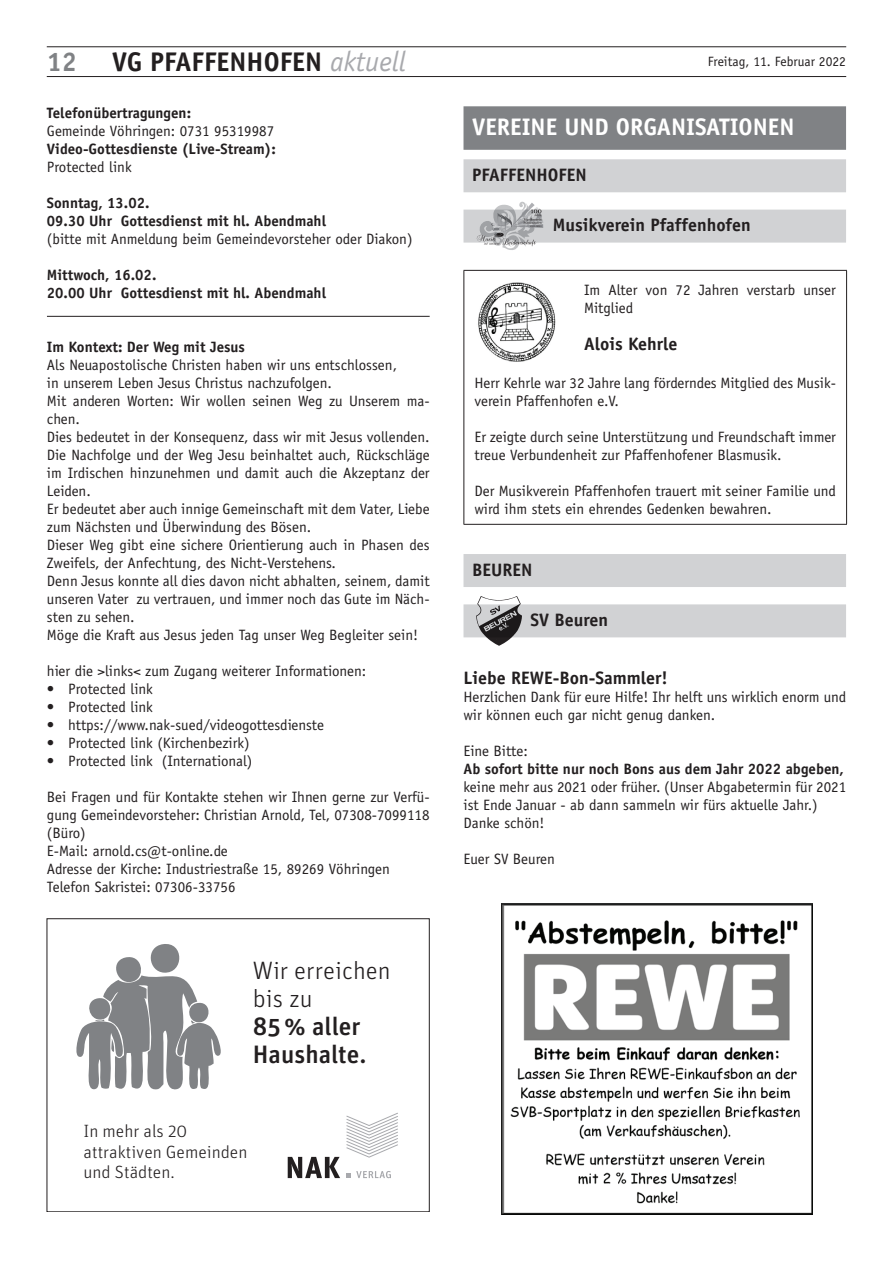
<style>
.page{position:relative;width:893px;height:1263px;background:#fff}
.page>*{position:absolute;margin:0;border:0;box-sizing:border-box;transform-origin:0 0}
.t1{font:700 27px "Officina Sans";color:#231f20}
.t2{font:700 27px "Officina Sans";color:#808285}
.t3{font:500 25.2px/28px "Unit Pro";color:#231f20}
.t4{font:300 25.2px/28px "Unit Pro";color:#231f20}
.t5{font:700 24px "Officina Sans";color:#fff}
.t6{font:700 18px "Officina Sans";color:#231f20}
.t7{font:300 17.7px/20.7px "Unit Pro";color:#231f20}
.t8{font:15px/18px "Officina Sans";color:#231f20}
.t9{font:700 15px/18px "Officina Sans";color:#231f20}
.t10{font:13.5px "Officina Sans";color:#231f20}
.s1{font-weight:400;font-style:italic;font-size:28.35px;color:#a8a9ad}
</style>
<div class="page">
<hr style="left:47px;top:76px;width:799px;height:1px;background:#231f20">
<hr style="left:47px;top:47px;width:799px;height:1px;background:#231f20">
<div style="left:463px;top:106px;width:383px;height:44px;background:#808285"></div>
<div style="left:463px;top:159px;width:383px;height:33px;background:#d1d2d4"></div>
<div style="left:463px;top:210px;width:383px;height:33px;background:#d1d2d4"></div>
<svg style="left:477px;top:202px;width:66px;height:48px"></svg>
<hr style="left:463px;top:270px;width:384px;height:1px;background:#231f20">
<hr style="left:463px;top:271px;width:1px;height:253px;background:#231f20">
<hr style="left:846px;top:271px;width:1px;height:253px;background:#231f20">
<hr style="left:463px;top:524px;width:384px;height:1px;background:#231f20">
<img style="left:478px;top:282px;width:78px;height:80px">
<div style="left:463px;top:554px;width:383px;height:33px;background:#d1d2d4"></div>
<div style="left:463px;top:604px;width:383px;height:33px;background:#d1d2d4"></div>
<img style="left:476px;top:596px;width:46px;height:49px">
<img style="left:502px;top:904px;width:310px;height:310px">
<hr style="left:47px;top:316px;width:383px;height:1px;background:#231f20">
<svg style="left:346px;top:1112px;width:52px;height:46px"></svg>
<svg style="left:288px;top:1157px;width:52px;height:21px"></svg>
<svg style="left:347px;top:1171px;width:44px;height:7px"></svg>
<svg style="left:76px;top:944px;width:145px;height:146px"></svg>
<h1 class="t2" style="left:47px;top:45px;width:32px">12</h1>
<h1 class="t1" style="left:112px;top:45px;width:295px">VG PFAFFENHOFEN <span class="s1">aktuell</span></h1>
<p class="t10" style="left:708px;top:53px;width:140px">Freitag, 11. Februar 2022</p>
<p class="t9" style="left:47px;top:104px;width:146px">Telefonübertragungen:</p>
<p class="t8" style="left:47px;top:122px;width:229px">Gemeinde Vöhringen: 0731 95319987</p>
<p class="t9" style="left:47px;top:140px;width:230px">Video-Gottesdienste (Live-Stream):</p>
<p class="t8" style="left:47px;top:158px;width:86px">Protected link</p>
<p class="t9" style="left:47px;top:194px;width:281px">Sonntag, 13.02.<br>09.30 Uhr Gottesdienst mit hl. Abendmahl</p>
<p class="t8" style="left:47px;top:230px;width:367px">(bitte mit Anmeldung beim Gemeindevorsteher oder Diakon)</p>
<p class="t9" style="left:47px;top:266px;width:281px">Mittwoch, 16.02.<br>20.00 Uhr Gottesdienst mit hl. Abendmahl</p>
<p class="t9" style="left:47px;top:338px;width:200px">Im Kontext: Der Weg mit Jesus</p>
<p class="t8" style="left:47px;top:356px;width:384px">Als Neuapostolische Christen haben wir uns entschlossen,<br>in unserem Leben Jesus Christus nachzufolgen.<br>Mit anderen Worten: Wir wollen seinen Weg zu Unserem ma&shy;chen.<br>Dies bedeutet in der Konsequenz, dass wir mit Jesus vollenden.<br>Die Nachfolge und der Weg Jesu beinhaltet auch, Rückschläge im Irdischen hinzunehmen und damit auch die Akzeptanz der Leiden.<br>Er bedeutet aber auch innige Gemeinschaft mit dem Vater, Liebe zum Nächsten und Überwindung des Bösen.<br>Dieser Weg gibt eine sichere Orientierung auch in Phasen des Zweifels, der Anfechtung, des Nicht-Verstehens.<br>Denn Jesus konnte all dies davon nicht abhalten, seinem, damit unseren Vater zu vertrauen, und immer noch das Gute im Näch&shy;sten zu sehen.<br>Möge die Kraft aus Jesus jeden Tag unser Weg Begleiter sein!</p>
<p class="t8" style="left:47px;top:662px;width:321px">hier die &gt;links&lt; zum Zugang weiterer Informationen:</p>
<p class="t8" style="left:47px;top:680px;width:107px">• Protected link</p>
<p class="t8" style="left:47px;top:698px;width:107px">• Protected link</p>
<p class="t8" style="left:47px;top:716px;width:279px">• https://www.nak-sued/videogottesdienste</p>
<p class="t8" style="left:47px;top:734px;width:204px">• Protected link (Kirchenbezirk)</p>
<p class="t8" style="left:47px;top:752px;width:207px">• Protected link (International)</p>
<p class="t8" style="left:47px;top:788px;width:384px">Bei Fragen und für Kontakte stehen wir Ihnen gerne zur Verfü&shy;gung Gemeindevorsteher: Christian Arnold, Tel, 07308-7099118 (Büro)<br>E-Mail: arnold.cs@t-online.de<br>Adresse der Kirche: Industriestraße 15, 89269 Vöhringen Telefon Sakristei: 07306-33756</p>
<h2 class="t4" style="left:253px;top:955px;width:139px">Wir erreichen bis zu</h2>
<h2 class="t3" style="left:253px;top:1011px;width:115px">85% aller<br>Haushalte.</h2>
<p class="t7" style="left:84px;top:1120px;width:165px">In mehr als 20 attraktiven Gemeinden und Städten.</p>
<h3 class="t5" style="left:472px;top:112px;width:324px">VEREINE UND ORGANISATIONEN</h3>
<p class="t6" style="left:472px;top:164px;width:116px">PFAFFENHOFEN</p>
<p class="t6" style="left:553px;top:214px;width:199px">Musikverein Pfaffenhofen</p>
<p class="t8" style="left:584px;top:281px;width:253px">Im Alter von 72 Jahren verstarb unser<br>Mitglied</p>
<p class="t6" style="left:584px;top:333px;width:95px">Alois Kehrle</p>
<p class="t8" style="left:474px;top:374px;width:363px">Herr Kehrle war 32 Jahre lang förderndes Mitglied des Musik&shy;verein Pfaffenhofen e.V.</p>
<p class="t8" style="left:474px;top:428px;width:363px">Er zeigte durch seine Unterstützung und Freundschaft immer treue Verbundenheit zur Pfaffenhofener Blasmusik.</p>
<p class="t8" style="left:474px;top:482px;width:363px">Der Musikverein Pfaffenhofen trauert mit seiner Familie und wird ihm stets ein ehrendes Gedenken bewahren.</p>
<p class="t6" style="left:472px;top:558px;width:62px">BEUREN</p>
<p class="t6" style="left:530px;top:609px;width:79px">SV Beuren</p>
<p class="t6" style="left:463px;top:666px;width:206px">Liebe REWE-Bon-Sammler!</p>
<p class="t8" style="left:463px;top:688px;width:384px">Herzlichen Dank für eure Hilfe! Ihr helft uns wirklich enorm und wir können euch gar nicht genug danken.</p>
<p class="t8" style="left:463px;top:742px;width:66px">Eine Bitte:</p>
<p class="t9" style="left:463px;top:759px;width:382px">Ab sofort bitte nur noch Bons aus dem Jahr 2022 abgeben,</p>
<p class="t8" style="left:463px;top:778px;width:384px">keine mehr aus 2021 oder früher. (Unser Abgabetermin für 2021 ist Ende Januar - ab dann sammeln wir fürs aktuelle Jahr.)<br>Danke schön!</p>
<p class="t8" style="left:463px;top:850px;width:93px">Euer SV Beuren</p>
</div>
